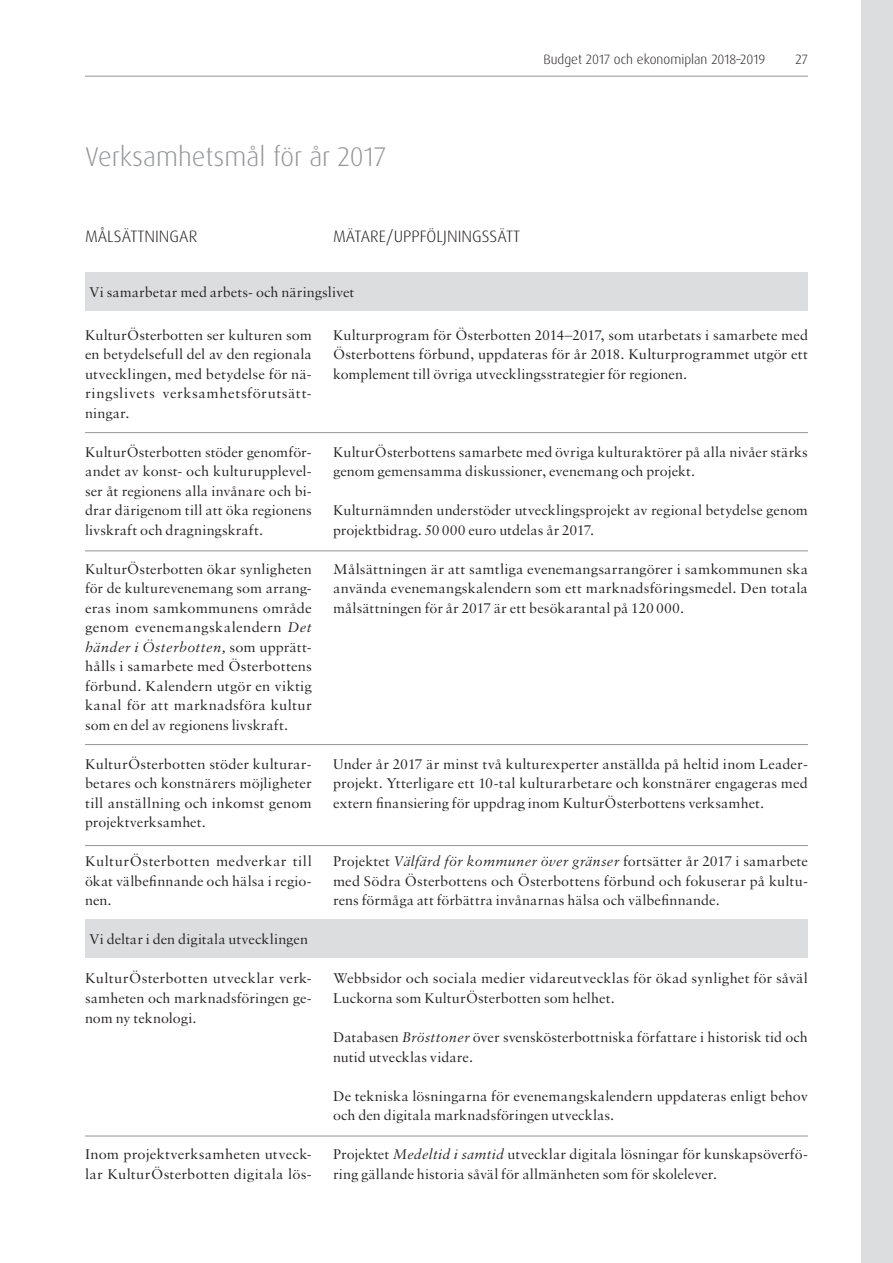
<style>
.page{position:relative;width:893px;height:1263px;background:#fff}
.page>*{position:absolute;margin:0;border:0;box-sizing:border-box;transform-origin:0 0}
.t1{font:300 27px "Dax Pro";color:#939598}
.t2{font:300 16.5px "Dax Pro";color:#231f20}
.t3{font:15px/19.5px "Sabon MT Pro";letter-spacing:.005em;color:#231f20;text-align:justify}
.t4{font:300 13.5px "Dax Pro";color:#231f20}
.s1{font-style:italic}
</style>
<div class="page">
<hr style="left:85px;top:76px;width:723px;height:1px;background:#939598">
<div style="left:861px;top:0;width:32px;height:1263px;background:#dcdddf"></div>
<div style="left:85px;top:272px;width:723px;height:39px;background:#dcdddf"></div>
<div style="left:85px;top:918px;width:723px;height:39px;background:#dcdddf"></div>
<hr style="left:85px;top:432px;width:723px;height:1px;background:#939598">
<hr style="left:85px;top:550px;width:723px;height:1px;background:#939598">
<hr style="left:85px;top:744px;width:723px;height:1px;background:#939598">
<hr style="left:85px;top:845px;width:723px;height:1px;background:#939598">
<hr style="left:85px;top:1135px;width:723px;height:1px;background:#939598">
<p class="t4" style="left:544px;top:50px;width:223px">Budget 2017 och ekonomiplan 2018–2019</p>
<p class="t4" style="left:796px;top:50px;width:14px">27</p>
<h1 class="t1" style="left:85px;top:139px;width:303px">Verksamhetsmål för år 2017</h1>
<p class="t2" style="left:85px;top:226px;width:114px">MÅLSÄTTNINGAR</p>
<p class="t2" style="left:333px;top:226px;width:189px">MÄTARE/UPPFÖLJNINGSSÄTT</p>
<p class="t3" style="left:89px;top:282px;width:267px">Vi samarbetar med arbets- och näringslivet</p>
<p class="t3" style="left:85px;top:325px;width:228px">KulturÖsterbotten ser kulturen som en betydelsefull del av den regionala utvecklingen, med betydelse för nä&shy;ringslivets verksamhetsförutsätt&shy;ningar.</p>
<p class="t3" style="left:85px;top:442px;width:228px">KulturÖsterbotten stöder genomför&shy;andet av konst- och kulturupplevel&shy;ser åt regionens alla invånare och bi&shy;drar därigenom till att öka regionens livskraft och dragningskraft.</p>
<p class="t3" style="left:85px;top:559px;width:228px">KulturÖsterbotten ökar synligheten för de kulturevenemang som arrang&shy;eras inom samkommunens område genom evenemangskalendern <span class="s1">Det händer i Österbotten,</span> som upprätt&shy;hålls i samarbete med Österbottens förbund. Kalendern utgör en viktig kanal för att marknadsföra kultur som en del av regionens livskraft.</p>
<p class="t3" style="left:85px;top:754px;width:228px">KulturÖsterbotten stöder kulturar&shy;betares och konstnärers möjligheter till anställning och inkomst genom projektverksamhet.</p>
<p class="t3" style="left:85px;top:851px;width:228px">KulturÖsterbotten medverkar till ökat välbefinnande och hälsa i regio&shy;nen.</p>
<p class="t3" style="left:89px;top:929px;width:220px">Vi deltar i den digitala utvecklingen</p>
<p class="t3" style="left:85px;top:968px;width:228px">KulturÖsterbotten utvecklar verk&shy;samheten och marknadsföringen ge&shy;nom ny teknologi.</p>
<p class="t3" style="left:85px;top:1144px;width:228px">Inom projektverksamheten utveck&shy;lar KulturÖsterbotten digitala lös-</p>
<p class="t3" style="left:333px;top:325px;width:476px">Kulturprogram för Österbotten 2014–2017, som utarbetats i samarbete med Österbottens förbund, uppdateras för år 2018. Kulturprogrammet utgör ett komplement till övriga utvecklingsstrategier för regionen.</p>
<p class="t3" style="left:333px;top:442px;width:476px">KulturÖsterbottens samarbete med övriga kulturaktörer på alla nivåer stärks genom gemensamma diskussioner, evenemang och projekt.</p>
<p class="t3" style="left:333px;top:500px;width:476px">Kulturnämnden understöder utvecklingsprojekt av regional betydelse genom projektbidrag. 50 000 euro utdelas år 2017.</p>
<p class="t3" style="left:333px;top:559px;width:476px">Målsättningen är att samtliga evenemangsarrangörer i samkommunen ska använda evenemangskalendern som ett marknadsföringsmedel. Den totala målsättningen för år 2017 är ett besökarantal på 120 000.</p>
<p class="t3" style="left:333px;top:754px;width:476px">Under år 2017 är minst två kulturexperter anställda på heltid inom Leader&shy;projekt. Ytterligare ett 10-tal kulturarbetare och konstnärer engageras med extern finansiering för uppdrag inom KulturÖsterbottens verksamhet.</p>
<p class="t3" style="left:333px;top:851px;width:476px">Projektet <span class="s1">Välfärd för kommuner över gränser</span> fortsätter år 2017 i samarbete med Södra Österbottens och Österbottens förbund och fokuserar på kultu&shy;rens förmåga att förbättra invånarnas hälsa och välbefinnande.</p>
<p class="t3" style="left:333px;top:968px;width:476px">Webbsidor och sociala medier vidareutvecklas för ökad synlighet för såväl<br>Luckorna som KulturÖsterbotten som helhet.</p>
<p class="t3" style="left:333px;top:1027px;width:476px">Databasen <span class="s1">Brösttoner</span> över svenskösterbottniska författare i historisk tid och nutid utvecklas vidare.</p>
<p class="t3" style="left:333px;top:1085px;width:476px">De tekniska lösningarna för evenemangskalendern uppdateras enligt behov och den digitala marknadsföringen utvecklas.</p>
<p class="t3" style="left:333px;top:1144px;width:476px">Projektet <span class="s1">Medeltid i samtid</span> utvecklar digitala lösningar för kunskapsöverfö&shy;ring gällande historia såväl för allmänheten som för skolelever.</p>
</div>
